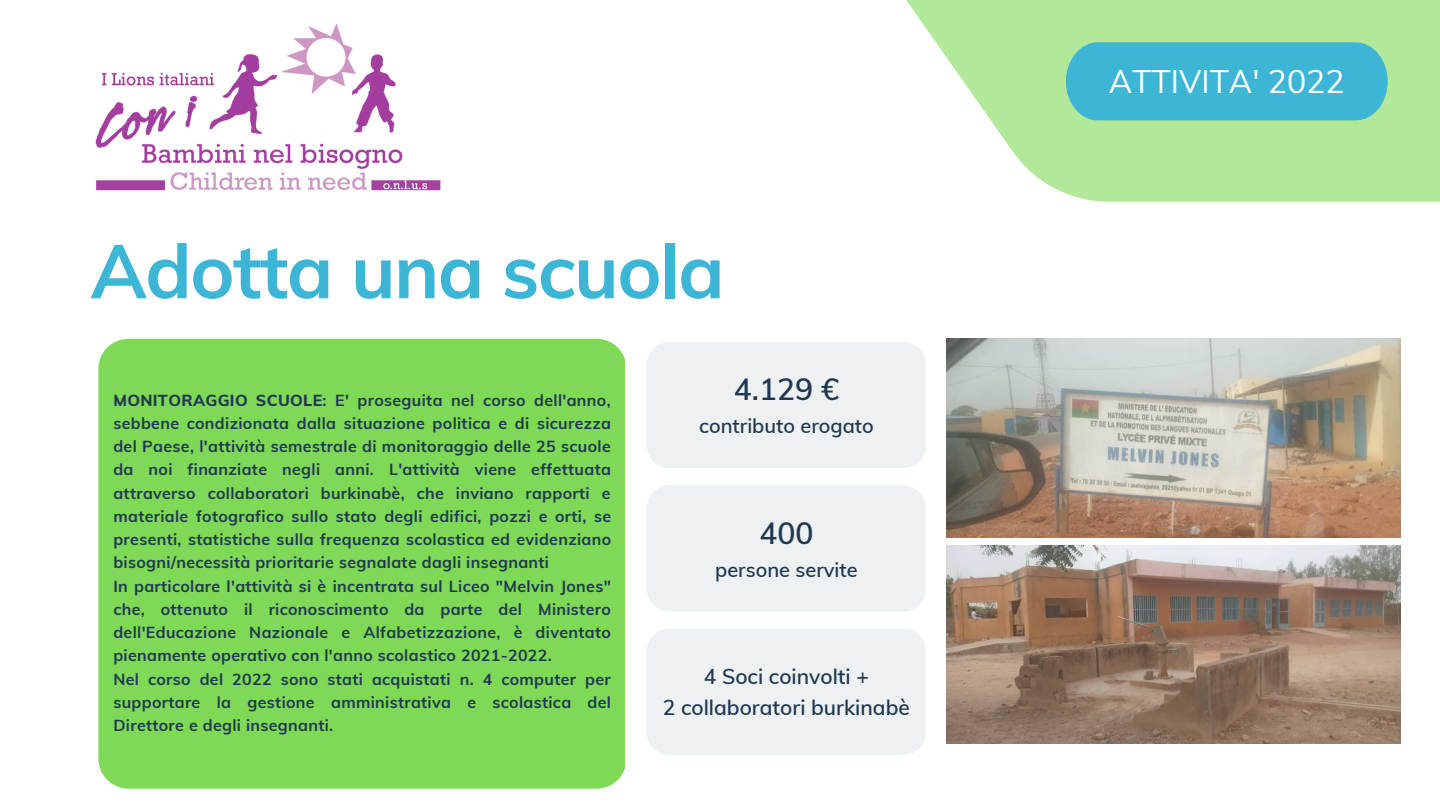
<style>
.page{position:relative;width:1440px;height:810px;background:#fff}
.page>*{position:absolute;margin:0;border:0;box-sizing:border-box;transform-origin:0 0}
.t1{font:700 75px "Muli";letter-spacing:-.02em;color:#3db6d6}
.t2{font:32px "Muli";color:#fff}
.t3{font:600 30px "Muli";color:#203850}
.t4{font:600 21px/30.8px "Muli";color:#203850;text-align:center}
.t5{font:600 20px "Muli";color:#203850}
.t6{font:700 16px/23.2px "Muli";letter-spacing:.02em;color:#203850}
.s1{font-weight:800}
</style>
<div class="page">
<img style="left:946px;top:339px;width:455px;height:199px">
<img style="left:946px;top:545px;width:455px;height:199px">
<div style="left:98px;top:339px;width:527px;height:450px;background:#7ed957"></div>
<svg style="left:906px;top:0;width:534px;height:202px;fill:#b1e89a"></svg>
<div style="left:647px;top:342px;width:279px;height:126px;background:#edf1f2;border-radius:22px"></div>
<div style="left:1066px;top:42px;width:322px;height:78px;background:#3db6d6"></div>
<div style="left:647px;top:485px;width:279px;height:126px;background:#edf1f2;border-radius:22px"></div>
<div style="left:647px;top:629px;width:279px;height:126px;background:#edf1f2;border-radius:22px"></div>
<img style="left:95px;top:23px;width:346px;height:168px">
<h1 class="t1" style="left:91px;top:223px;width:636px">Adotta una scuola</h1>
<p class="t6" style="left:113px;top:388px;width:499px"><span class="s1">MONITORAGGIO SCUOLE</span>: E' proseguita nel corso dell'anno, sebbene condizionata dalla situazione politica e di sicurezza del Paese, l'attività semestrale di monitoraggio delle 25 scuole da noi finanziate negli anni. L'attività viene effettuata attraverso collaboratori burkinabè, che inviano rapporti e materiale fotografico sullo stato degli edifici, pozzi e orti, se presenti, statistiche sulla frequenza scolastica ed evidenziano bisogni/necessità prioritarie segnalate dagli insegnanti<br>In particolare l'attività si è incentrata sul Liceo "Melvin Jones" che, ottenuto il riconoscimento da parte del Ministero dell'Educazione Nazionale e Alfabetizzazione, è diventato pienamente operativo con l'anno scolastico 2021-2022.<br>Nel corso del 2022 sono stati acquistati n. 4 computer per supportare la gestione amministrativa e scolastica del Direttore e degli insegnanti.</p>
<h3 class="t3" style="left:734px;top:370px;width:107px">4.129 €</h3>
<p class="t5" style="left:699px;top:413px;width:176px">contributo erogato</p>
<h3 class="t3" style="left:759px;top:514px;width:55px">400</h3>
<p class="t5" style="left:715px;top:557px;width:144px">persone servite</p>
<h3 class="t4" style="left:663px;top:661px;width:249px">4 Soci coinvolti +<br>2 collaboratori burkinabè</h3>
<h2 class="t2" style="left:1109px;top:61px;width:237px">ATTIVITA' 2022</h2>
</div>
